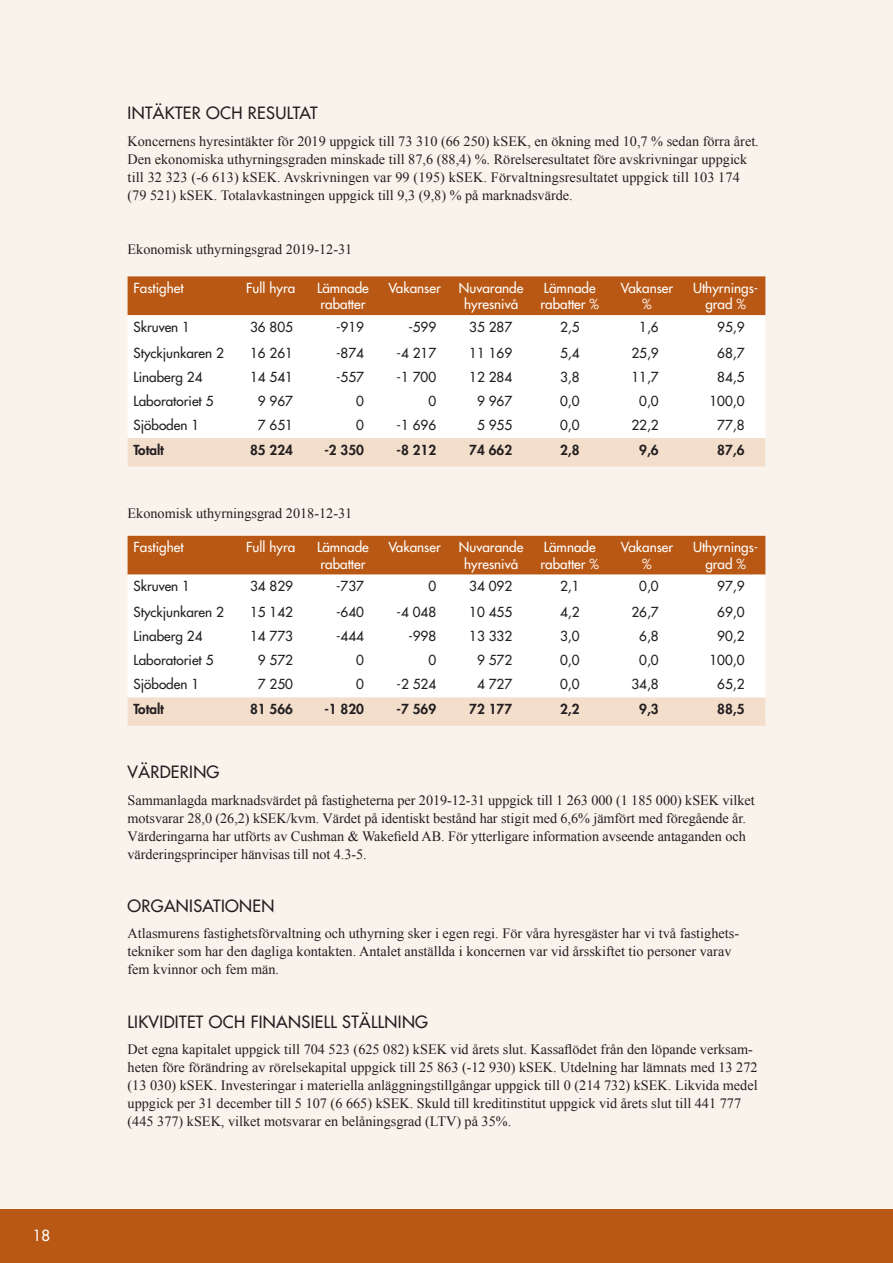
<style>
.page{position:relative;width:893px;height:1263px;background:#fff}
.page>*{position:absolute;margin:0;border:0;box-sizing:border-box;transform-origin:0 0}
.t1{font:16.5px "Futura";letter-spacing:.02em;color:#231f20}
.t2{font:15px "Futura";color:#fff}
.t3{font:14.25px/18px "Times New Roman";color:#231f20}
.t4{font:13.5px "Futura";color:#231f20}
.t5{font:13.5px/16.2px "Futura";color:#fff;text-align:center}
.t6{font:800 13.5px "Futura";color:#231f20}
</style>
<div class="page">
<div style="left:0;top:0;width:893px;height:1221px;background:#faf3ec"></div>
<div style="left:0;top:1210px;width:893px;height:53px;background:#b95814"></div>
<div style="left:128px;top:276px;width:637px;height:39px;background:#b95814"></div>
<div style="left:128px;top:316px;width:637px;height:122px;background:#fff"></div>
<div style="left:128px;top:438px;width:637px;height:28px;background:#f3decc"></div>
<div style="left:128px;top:536px;width:637px;height:39px;background:#b95814"></div>
<div style="left:128px;top:575px;width:637px;height:122px;background:#fff"></div>
<div style="left:128px;top:697px;width:637px;height:29px;background:#f3decc"></div>
<p class="t2" style="left:33px;top:1226px;width:19px">18</p>
<p class="t1" style="left:128px;top:103px;width:192px">INTÄKTER OCH RESULTAT</p>
<p class="t3" style="left:128px;top:132px;width:633px">Koncernens hyresintäkter för 2019 uppgick till 73 310 (66 250) kSEK, en ökning med 10,7 % sedan förra året.<br>Den ekonomiska uthyrningsgraden minskade till 87,6 (88,4) %. Rörelseresultatet före avskrivningar uppgick till 32 323 (-6 613) kSEK. Avskrivningen var 99 (195) kSEK. Förvaltningsresultatet uppgick till 103 174 (79 521) kSEK. Totalavkastningen uppgick till 9,3 (9,8) % på marknadsvärde.</p>
<p class="t3" style="left:128px;top:240px;width:226px">Ekonomisk uthyrningsgrad 2019-12-31</p>
<p class="t5" style="left:134px;top:280px;width:52px">Fastighet</p>
<p class="t5" style="left:246px;top:280px;width:51px">Full hyra</p>
<p class="t5" style="left:317px;top:280px;width:53px;text-align:left">Lämnade rabatter</p>
<p class="t5" style="left:388px;top:280px;width:54px">Vakanser</p>
<p class="t5" style="left:459px;top:280px;width:66px">Nuvarande hyresnivå</p>
<p class="t5" style="left:541px;top:280px;width:60px;text-align:left">Lämnade rabatter %</p>
<p class="t5" style="left:621px;top:280px;width:54px">Vakanser %</p>
<p class="t5" style="left:693px;top:280px;width:67px">Uthyrnings&shy;grad %</p>
<p class="t4" style="left:134px;top:318px;width:58px">Skruven 1</p>
<p class="t4" style="left:250px;top:318px;width:44px">36 805</p>
<p class="t4" style="left:336px;top:318px;width:29px">-919</p>
<p class="t4" style="left:408px;top:318px;width:29px">-599</p>
<p class="t4" style="left:469px;top:318px;width:44px">35 287</p>
<p class="t4" style="left:560px;top:318px;width:21px">2,5</p>
<p class="t4" style="left:639px;top:318px;width:21px">1,6</p>
<p class="t4" style="left:717px;top:318px;width:29px">95,9</p>
<p class="t4" style="left:134px;top:345px;width:92px">Styckjunkaren 2</p>
<p class="t4" style="left:250px;top:345px;width:44px">16 261</p>
<p class="t4" style="left:336px;top:345px;width:29px">-874</p>
<p class="t4" style="left:397px;top:345px;width:41px">-4 217</p>
<p class="t4" style="left:469px;top:345px;width:44px">11 169</p>
<p class="t4" style="left:560px;top:345px;width:21px">5,4</p>
<p class="t4" style="left:631px;top:345px;width:29px">25,9</p>
<p class="t4" style="left:717px;top:345px;width:29px">68,7</p>
<p class="t4" style="left:134px;top:368px;width:71px">Linaberg 24</p>
<p class="t4" style="left:250px;top:368px;width:44px">14 541</p>
<p class="t4" style="left:336px;top:368px;width:29px">-557</p>
<p class="t4" style="left:397px;top:368px;width:41px">-1 700</p>
<p class="t4" style="left:469px;top:368px;width:44px">12 284</p>
<p class="t4" style="left:560px;top:368px;width:21px">3,8</p>
<p class="t4" style="left:631px;top:368px;width:29px">11,7</p>
<p class="t4" style="left:717px;top:368px;width:29px">84,5</p>
<p class="t4" style="left:134px;top:392px;width:81px">Laboratoriet 5</p>
<p class="t4" style="left:258px;top:392px;width:37px">9 967</p>
<p class="t4" style="left:356px;top:392px;width:9px">0</p>
<p class="t4" style="left:428px;top:392px;width:9px">0</p>
<p class="t4" style="left:477px;top:392px;width:37px">9 967</p>
<p class="t4" style="left:560px;top:392px;width:21px">0,0</p>
<p class="t4" style="left:639px;top:392px;width:21px">0,0</p>
<p class="t4" style="left:709px;top:392px;width:37px">100,0</p>
<p class="t4" style="left:134px;top:416px;width:67px">Sjöboden 1</p>
<p class="t4" style="left:258px;top:416px;width:37px">7 651</p>
<p class="t4" style="left:356px;top:416px;width:9px">0</p>
<p class="t4" style="left:397px;top:416px;width:41px">-1 696</p>
<p class="t4" style="left:477px;top:416px;width:37px">5 955</p>
<p class="t4" style="left:560px;top:416px;width:21px">0,0</p>
<p class="t4" style="left:631px;top:416px;width:29px">22,2</p>
<p class="t4" style="left:717px;top:416px;width:29px">77,8</p>
<p class="t6" style="left:134px;top:441px;width:32px">Totalt</p>
<p class="t6" style="left:250px;top:441px;width:44px">85 224</p>
<p class="t6" style="left:324px;top:441px;width:41px">-2 350</p>
<p class="t6" style="left:397px;top:441px;width:41px">-8 212</p>
<p class="t6" style="left:469px;top:441px;width:44px">74 662</p>
<p class="t6" style="left:560px;top:441px;width:21px">2,8</p>
<p class="t6" style="left:639px;top:441px;width:21px">9,6</p>
<p class="t6" style="left:717px;top:441px;width:29px">87,6</p>
<p class="t3" style="left:128px;top:504px;width:226px">Ekonomisk uthyrningsgrad 2018-12-31</p>
<p class="t5" style="left:134px;top:539px;width:52px">Fastighet</p>
<p class="t5" style="left:246px;top:539px;width:51px">Full hyra</p>
<p class="t5" style="left:317px;top:539px;width:53px;text-align:left">Lämnade rabatter</p>
<p class="t5" style="left:388px;top:539px;width:54px">Vakanser</p>
<p class="t5" style="left:459px;top:539px;width:66px">Nuvarande hyresnivå</p>
<p class="t5" style="left:541px;top:539px;width:60px;text-align:left">Lämnade rabatter %</p>
<p class="t5" style="left:621px;top:539px;width:54px">Vakanser %</p>
<p class="t5" style="left:693px;top:539px;width:67px">Uthyrnings&shy;grad %</p>
<p class="t4" style="left:134px;top:578px;width:58px">Skruven 1</p>
<p class="t4" style="left:250px;top:578px;width:44px">34 829</p>
<p class="t4" style="left:336px;top:578px;width:29px">-737</p>
<p class="t4" style="left:428px;top:578px;width:9px">0</p>
<p class="t4" style="left:469px;top:578px;width:44px">34 092</p>
<p class="t4" style="left:560px;top:578px;width:21px">2,1</p>
<p class="t4" style="left:639px;top:578px;width:21px">0,0</p>
<p class="t4" style="left:717px;top:578px;width:29px">97,9</p>
<p class="t4" style="left:134px;top:604px;width:92px">Styckjunkaren 2</p>
<p class="t4" style="left:250px;top:604px;width:44px">15 142</p>
<p class="t4" style="left:336px;top:604px;width:29px">-640</p>
<p class="t4" style="left:397px;top:604px;width:41px">-4 048</p>
<p class="t4" style="left:469px;top:604px;width:44px">10 455</p>
<p class="t4" style="left:560px;top:604px;width:21px">4,2</p>
<p class="t4" style="left:631px;top:604px;width:29px">26,7</p>
<p class="t4" style="left:717px;top:604px;width:29px">69,0</p>
<p class="t4" style="left:134px;top:628px;width:71px">Linaberg 24</p>
<p class="t4" style="left:250px;top:628px;width:44px">14 773</p>
<p class="t4" style="left:336px;top:628px;width:29px">-444</p>
<p class="t4" style="left:408px;top:628px;width:29px">-998</p>
<p class="t4" style="left:469px;top:628px;width:44px">13 332</p>
<p class="t4" style="left:560px;top:628px;width:21px">3,0</p>
<p class="t4" style="left:639px;top:628px;width:21px">6,8</p>
<p class="t4" style="left:717px;top:628px;width:29px">90,2</p>
<p class="t4" style="left:134px;top:652px;width:81px">Laboratoriet 5</p>
<p class="t4" style="left:258px;top:652px;width:37px">9 572</p>
<p class="t4" style="left:356px;top:652px;width:9px">0</p>
<p class="t4" style="left:428px;top:652px;width:9px">0</p>
<p class="t4" style="left:477px;top:652px;width:37px">9 572</p>
<p class="t4" style="left:560px;top:652px;width:21px">0,0</p>
<p class="t4" style="left:639px;top:652px;width:21px">0,0</p>
<p class="t4" style="left:709px;top:652px;width:37px">100,0</p>
<p class="t4" style="left:134px;top:675px;width:67px">Sjöboden 1</p>
<p class="t4" style="left:258px;top:675px;width:37px">7 250</p>
<p class="t4" style="left:356px;top:675px;width:9px">0</p>
<p class="t4" style="left:397px;top:675px;width:41px">-2 524</p>
<p class="t4" style="left:477px;top:675px;width:37px">4 727</p>
<p class="t4" style="left:560px;top:675px;width:21px">0,0</p>
<p class="t4" style="left:631px;top:675px;width:29px">34,8</p>
<p class="t4" style="left:717px;top:675px;width:29px">65,2</p>
<p class="t6" style="left:134px;top:701px;width:32px">Totalt</p>
<p class="t6" style="left:250px;top:701px;width:44px">81 566</p>
<p class="t6" style="left:324px;top:701px;width:41px">-1 820</p>
<p class="t6" style="left:397px;top:701px;width:41px">-7 569</p>
<p class="t6" style="left:469px;top:701px;width:44px">72 177</p>
<p class="t6" style="left:560px;top:701px;width:21px">2,2</p>
<p class="t6" style="left:639px;top:701px;width:21px">9,3</p>
<p class="t6" style="left:717px;top:701px;width:29px">88,5</p>
<p class="t1" style="left:128px;top:762px;width:93px">VÄRDERING</p>
<p class="t3" style="left:128px;top:791px;width:629px">Sammanlagda marknadsvärdet på fastigheterna per 2019-12-31 uppgick till 1 263 000 (1 185 000) kSEK vilket motsvarar 28,0 (26,2) kSEK/kvm. Värdet på identiskt bestånd har stigit med 6,6% jämfört med föregående år.<br>Värderingarna har utförts av Cushman &amp; Wakefield AB. För ytterligare information avseende antaganden och värderingsprinciper hänvisas till not 4.3-5.</p>
<p class="t1" style="left:128px;top:895px;width:148px">ORGANISATIONEN</p>
<p class="t3" style="left:128px;top:924px;width:613px">Atlasmurens fastighetsförvaltning och uthyrning sker i egen regi. För våra hyresgäster har vi två fastighets&shy;tekniker som har den dagliga kontakten. Antalet anställda i koncernen var vid årsskiftet tio personer varav fem kvinnor och fem män.</p>
<p class="t1" style="left:128px;top:1011px;width:302px">LIKVIDITET OCH FINANSIELL STÄLLNING</p>
<p class="t3" style="left:128px;top:1040px;width:632px">Det egna kapitalet uppgick till 704 523 (625 082) kSEK vid årets slut. Kassaflödet från den löpande verksam&shy;heten före förändring av rörelsekapital uppgick till 25 863 (-12 930) kSEK. Utdelning har lämnats med 13 272 (13 030) kSEK. Investeringar i materiella anläggningstillgångar uppgick till 0 (214 732) kSEK. Likvida medel uppgick per 31 december till 5 107 (6 665) kSEK. Skuld till kreditinstitut uppgick vid årets slut till 441 777 (445 377) kSEK, vilket motsvarar en belåningsgrad (LTV) på 35%.</p>
</div>
